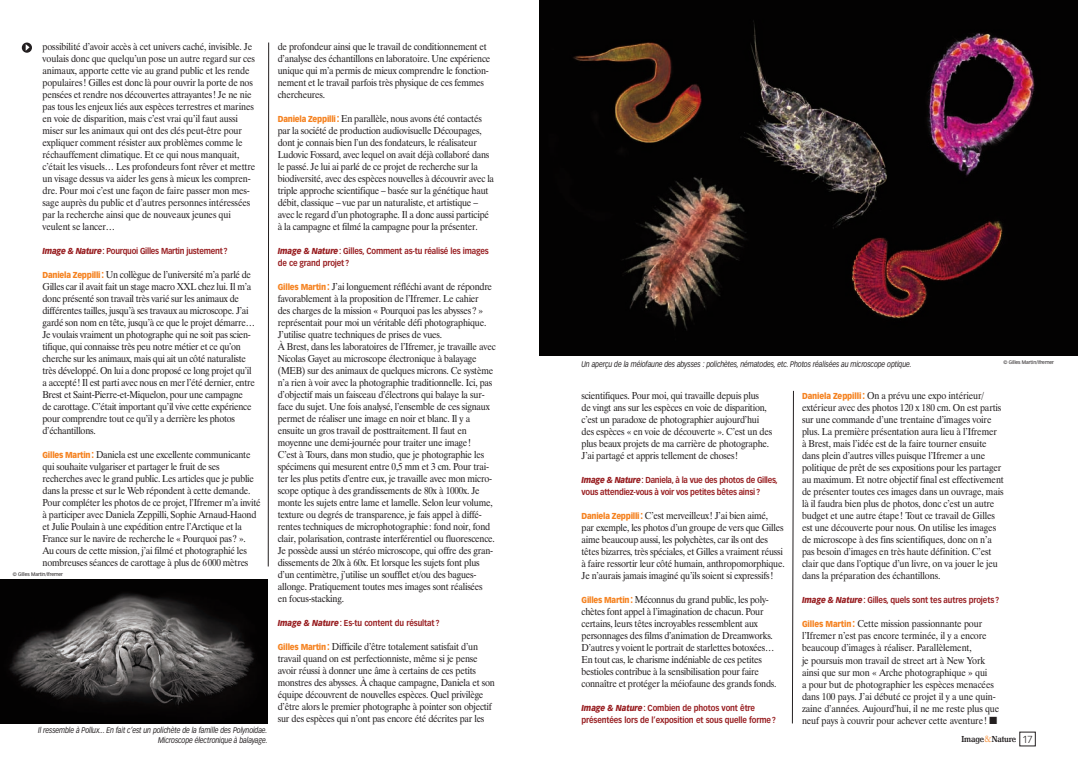
<style>
.page{position:relative;width:1078px;height:766px;background:#fff}
.page>*{position:absolute;margin:0;border:0;box-sizing:border-box;transform-origin:0 0}
.t1{font:10px/12px "Dutch 801 BT";letter-spacing:-.025em;color:#231f20;scale:.92 1}
.t2{font:500 9px "AT Pasquale";letter-spacing:-.02em;color:#231f20;scale:.9 1}
.t3{font:700 8.5px/12px "Vectora LH";letter-spacing:-.02em;color:#981e21;scale:.9 1}
.t4{font:italic 8px/10px "Vectora LH";letter-spacing:-.015em;color:#231f20;text-align:right;scale:.85 1}
.t5{font:5px "Vectora LH";letter-spacing:-.015em;color:#231f20}
.s1{font-weight:900;font-style:italic}
.s2{font-family:"Vectora LH";font-weight:900;font-size:8.5px;color:#f58220}
.s3{font-family:"Vectora LH";font-weight:900;color:#f58220}
.s4{font-family:"Monotype Sorts"}
.s5{font-family:"Adobe Garamond";font-weight:600;font-size:10px;color:#f8a35c}
.s6{font-family:"Vectora LH";font-weight:300;font-size:10px}
</style>
<div class="page">
<svg style="left:268px;top:42px;width:1px;height:525px"></svg>
<svg style="left:22px;top:43px;width:10px;height:10px"></svg>
<svg style="left:26px;top:44px;width:4px;height:7px"></svg>
<svg style="left:791px;top:394px;width:2px;height:329px"></svg>
<img style="left:539px;top:0;width:538px;height:355px">
<img style="left:0;top:579px;width:268px;height:144px">
<p class="t1" style="left:43px;top:41px;width:233px">possibilité d’avoir accès à cet univers caché, invisible. Je voulais donc que quelqu’un pose un autre regard sur ces animaux, apporte cette vie au grand public et les rende populaires! Gilles est donc là pour ouvrir la porte de nos pensées et rendre nos découvertes attrayantes! Je ne nie pas tous les enjeux liés aux espèces terrestres et marines en voie de disparition, mais c’est vrai qu’il faut aussi miser sur les animaux qui ont des clés peut-être pour expliquer comment résister aux problèmes comme le réchauffement climatique. Et ce qui nous manquait, c’était les visuels… Les profondeurs font rêver et mettre un visage dessus va aider les gens à mieux les compren&shy;dre. Pour moi c’est une façon de faire passer mon mes&shy;sage auprès du public et d’autres personnes intéressées par la recherche ainsi que de nouveaux jeunes qui veulent se lancer…</p>
<p class="t3" style="left:43px;top:245px;width:207px"><span class="s1">Image &amp; Nature</span>: Pourquoi Gilles Martin justement?</p>
<p class="t1" style="left:43px;top:269px;width:232px"><span class="s2">Daniela Zeppilli</span><span class="s3">:</span> Un collègue de l’université m’a parlé de Gilles car il avait fait un stage macro XXL chez lui. Il m’a donc présenté son travail très varié sur les animaux de différentes tailles, jusqu’à ses travaux au microscope. J’ai gardé son nom en tête, jusqu’à ce que le projet démarre… Je voulais vraiment un photographe qui ne soit pas scien&shy;tifique, qui connaisse très peu notre métier et ce qu’on cherche sur les animaux, mais qui ait un côté naturaliste très développé. On lui a donc proposé ce long projet qu’il a accepté! Il est parti avec nous en mer l’été dernier, entre Brest et Saint-Pierre-et-Miquelon, pour une campagne<br>de carottage. C’était important qu’il vive cette expérience pour comprendre tout ce qu’il y a derrière les photos d’échantillons.</p>
<p class="t1" style="left:43px;top:449px;width:239px"><span class="s2">Gilles Martin</span><span class="s3">:</span> Daniela est une excellente communicante qui souhaite vulgariser et partager le fruit de ses recherches avec le grand public. Les articles que je publie dans la presse et sur le Web répondent à cette demande.<br>Pour compléter les photos de ce projet, l’Ifremer m’a invité à participer avec Daniela Zeppilli, Sophie Arnaud-Haond et Julie Poulain à une expédition entre l’Arctique et la France sur le navire de recherche le « Pourquoi pas? ».<br>Au cours de cette mission, j’ai filmé et photographié les nombreuses séances de carottage à plus de 6000 mètres</p>
<p class="t5" style="left:13px;top:571px;width:52px">© Gilles Martin/Ifremer</p>
<p class="t4" style="left:38px;top:725px;width:271px">Il ressemble à Pollux... En fait c’est un polichète de la famille des Polynoidae.<br>Microscope électronique à balayage.</p>
<p class="t1" style="left:278px;top:41px;width:232px">de profondeur ainsi que le travail de conditionnement et d’analyse des échantillons en laboratoire. Une expérience unique qui m’a permis de mieux comprendre le fonction&shy;nement et le travail parfois très physique de ces femmes chercheures.</p>
<p class="t1" style="left:278px;top:113px;width:236px"><span class="s2">Daniela Zeppilli</span><span class="s3">:</span> En parallèle, nous avons été contactés par la société de production audiovisuelle Découpages, dont je connais bien l’un des fondateurs, le réalisateur Ludovic Fossard, avec lequel on avait déjà collaboré dans le passé. Je lui ai parlé de ce projet de recherche sur la biodiversité, avec des espèces nouvelles à découvrir avec la triple approche scientifique – basée sur la génétique haut débit, classique – vue par un naturaliste, et artistique – avec le regard d’un photographe. Il a donc aussi participé à la campagne et filmé la campagne pour la présenter.</p>
<p class="t3" style="left:278px;top:245px;width:236px"><span class="s1">Image &amp; Nature</span>: Gilles, Comment as-tu réalisé les images de ce grand projet?</p>
<p class="t1" style="left:278px;top:281px;width:238px"><span class="s2">Gilles Martin</span><span class="s3">:</span> J’ai longuement réfléchi avant de répondre favorablement à la proposition de l’Ifremer. Le cahier<br>des charges de la mission « Pourquoi pas les abysses? » représentait pour moi un véritable défi photographique.<br>J’utilise quatre techniques de prises de vues.<br>À Brest, dans les laboratoires de l’Ifremer, je travaille avec Nicolas Gayet au microscope électronique à balayage (MEB) sur des animaux de quelques microns. Ce système n’a rien à voir avec la photographie traditionnelle. Ici, pas d’objectif mais un faisceau d’électrons qui balaye la sur&shy;face du sujet. Une fois analysé, l’ensemble de ces signaux permet de réaliser une image en noir et blanc. Il y a ensuite un gros travail de posttraitement. Il faut en moyenne une demi-journée pour traiter une image!<br>C’est à Tours, dans mon studio, que je photographie les spécimens qui mesurent entre 0,5 mm et 3 cm. Pour trai&shy;ter les plus petits d’entre eux, je travaille avec mon micro&shy;scope optique à des grandissements de 80x à 1000x. Je monte les sujets entre lame et lamelle. Selon leur volume, texture ou degrés de transparence, je fais appel à diffé&shy;rentes techniques de microphotographie: fond noir, fond clair, polarisation, contraste interférentiel ou fluorescence.<br>Je possède aussi un stéréo microscope, qui offre des gran&shy;dissements de 20x à 60x. Et lorsque les sujets font plus d’un centimètre, j’utilise un soufflet et/ou des bagues&shy;allonge. Pratiquement toutes mes images sont réalisées<br>en focus-stacking.</p>
<p class="t3" style="left:278px;top:617px;width:181px"><span class="s1">Image &amp; Nature</span>: Es-tu content du résultat?</p>
<p class="t1" style="left:278px;top:641px;width:237px"><span class="s2">Gilles Martin</span><span class="s3">:</span> Difficile d’être totalement satisfait d’un travail quand on est perfectionniste, même si je pense avoir réussi à donner une âme à certains de ces petits monstres des abysses. À chaque campagne, Daniela et son équipe découvrent de nouvelles espèces. Quel privilège d’être alors le premier photographe à pointer son objectif sur des espèces qui n’ont pas encore été décrites par les</p>
<p class="t4" style="left:581px;top:359px;width:390px">Un aperçu de la méiofaune des abysses : polichètes, nématodes, etc. Photos réalisées au microscope optique.</p>
<p class="t5" style="left:1003px;top:360px;width:52px">© Gilles Martin/Ifremer</p>
<p class="t1" style="left:581px;top:390px;width:209px">scientifiques. Pour moi, qui travaille depuis plus<br>de vingt ans sur les espèces en voie de disparition, c’est un paradoxe de photographier aujourd’hui des espèces « en voie de découverte ». C’est un des plus beaux projets de ma carrière de photographe.<br>J’ai partagé et appris tellement de choses!</p>
<p class="t3" style="left:581px;top:474px;width:220px"><span class="s1">Image &amp; Nature</span>: Daniela, à la vue des photos de Gilles, vous attendiez-vous à voir vos petites bêtes ainsi?</p>
<p class="t1" style="left:581px;top:510px;width:222px"><span class="s2">Daniela Zeppilli</span><span class="s3">:</span> C’est merveilleux! J’ai bien aimé,<br>par exemple, les photos d’un groupe de vers que Gilles aime beaucoup aussi, les polychètes, car ils ont des têtes bizarres, très spéciales, et Gilles a vraiment réussi à faire ressortir leur côté humain, anthropomorphique.<br>Je n’aurais jamais imaginé qu’ils soient si expressifs!</p>
<p class="t1" style="left:581px;top:594px;width:213px"><span class="s2">Gilles Martin</span><span class="s3">:</span> Méconnus du grand public, les poly&shy;chètes font appel à l’imagination de chacun. Pour certains, leurs têtes incroyables ressemblent aux personnages des films d’animation de Dreamworks.<br>D’autres y voient le portrait de starlettes botoxées… En tout cas, le charisme indéniable de ces petites bestioles contribue à la sensibilisation pour faire connaître et protéger la méiofaune des grands fonds.</p>
<p class="t3" style="left:581px;top:702px;width:217px"><span class="s1">Image &amp; Nature</span>: Combien de photos vont être présentées lors de l’exposition et sous quelle forme?</p>
<p class="t1" style="left:801px;top:391px;width:221px"><span class="s2">Daniela Zeppilli</span><span class="s3">:</span> On a prévu une expo intérieur/ extérieur avec des photos 120 x 180 cm. On est partis sur une commande d’une trentaine d’images voire plus. La première présentation aura lieu à l’Ifremer à Brest, mais l’idée est de la faire tourner ensuite dans plein d’autres villes puisque l’Ifremer a une politique de prêt de ses expositions pour les partager au maximum. Et notre objectif final est effectivement de présenter toutes ces images dans un ouvrage, mais là il faudra bien plus de photos, donc c’est un autre budget et une autre étape! Tout ce travail de Gilles est une découverte pour nous. On utilise les images de microscope à des fins scientifiques, donc on n’a pas besoin d’images en très haute définition. C’est clair que dans l’optique d’un livre, on va jouer le jeu dans la préparation des échantillons.</p>
<p class="t3" style="left:801px;top:594px;width:221px"><span class="s1">Image &amp; Nature</span>: Gilles, quels sont tes autres projets?</p>
<p class="t1" style="left:801px;top:619px;width:216px"><span class="s2">Gilles Martin</span><span class="s3">:</span> Cette mission passionnante pour l’Ifremer n’est pas encore terminée, il y a encore beaucoup d’images à réaliser. Parallèlement,<br>je poursuis mon travail de street art à New York ainsi que sur mon « Arche photographique » qui<br>a pour but de photographier les espèces menacées dans 100 pays. J’ai débuté ce projet il y a une quin&shy;zaine d’années. Aujourd’hui, il ne me reste plus que neuf pays à couvrir pour achever cette aventure! <span class="s4">n</span></p>
<p class="t2" style="left:961px;top:735px;width:80px">Image<span class="s5">&amp;</span>Nature <span class="s6">17</span></p>
</div>
